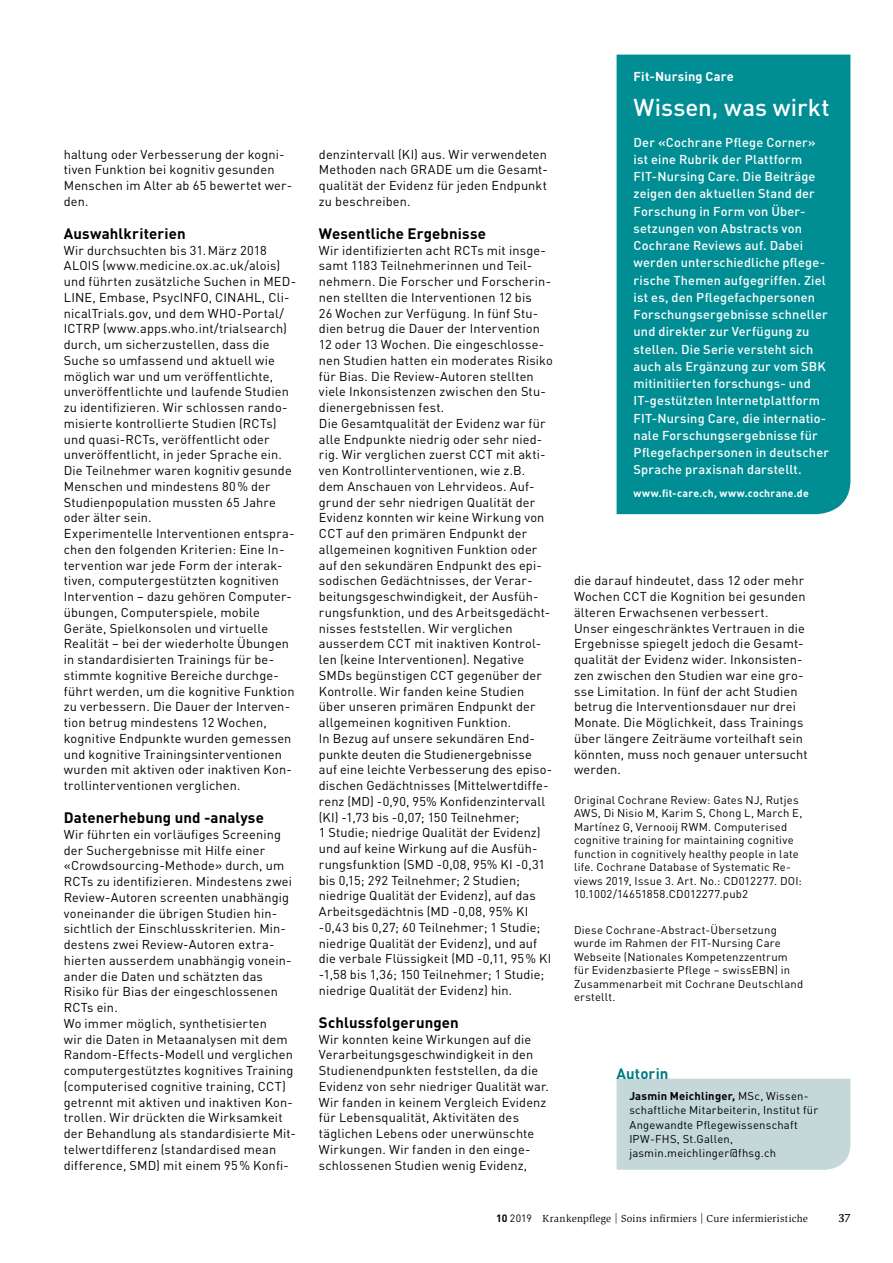
<style>
.page{position:relative;width:893px;height:1263px;background:#fff}
.page>*{position:absolute;margin:0;border:0;box-sizing:border-box;transform-origin:0 0}
.t1{font:500 24px "DIN Pro";letter-spacing:.01em;color:#fff}
.t2{font:700 15px "DIN Pro";letter-spacing:.01em;color:#000}
.t3{font:700 15px "DIN Pro";letter-spacing:.005em;color:#007b81}
.t4{font:12.75px/15.8px "DIN Pro";letter-spacing:.01em;color:#000}
.t5{font:500 12.75px/17.2px "DIN Pro";letter-spacing:.015em;color:#fff}
.t6{font:700 12.75px "DIN Pro";letter-spacing:.015em;color:#fff}
.t7{font:700 12px "Esta Pro";color:#000}
.t8{font:11.25px/13.5px "DIN Pro";letter-spacing:.02em;color:#000}
.t9{font:10.5px "Slimbach Std";letter-spacing:.025em;color:#000}
.t10{font:700 10.5px "DIN Pro";letter-spacing:.025em;color:#fff}
.s1{font-weight:700}
.s2{font-family:"DIN Pro";font-weight:700}
.s3{font-family:"DIN Pro"}
</style>
<div class="page">
<div style="left:617px;top:1078px;width:233px;height:92px;background:#c5d8d9"></div>
<div style="left:617px;top:55px;width:233px;height:459px;background:#008e94"></div>
<p class="t4" style="left:64px;top:146px;width:230px">haltung oder Verbesserung der kogni&shy;tiven Funktion bei kognitiv gesunden<br>Menschen im Alter ab 65 bewertet wer&shy;den.</p>
<p class="t2" style="left:64px;top:223px;width:123px">Auswahlkriterien</p>
<p class="t4" style="left:64px;top:242px;width:234px">Wir durchsuchten bis 31.März 2018<br>ALOIS (www.medicine.ox.ac.uk/alois) und führten zusätzliche Suchen in MED-LINE, Embase, PsycINFO, CINAHL, Cli&shy;nicalTrials.gov, und dem WHO-Portal/ ICTRP (www.apps.who.int/trialsearch) durch, um sicherzustellen, dass die Suche so umfassend und aktuell wie möglich war und um veröffentlichte, unveröffentlichte und laufende Studien zu identifizieren. Wir schlossen rando&shy;misierte kontrollierte Studien (RCTs) und quasi-RCTs, veröffentlicht oder unveröffentlicht, in jeder Sprache ein.<br>Die Teilnehmer waren kognitiv gesunde Menschen und mindestens 80% der Studienpopulation mussten 65 Jahre oder älter sein.<br>Experimentelle Interventionen entspra&shy;chen den folgenden Kriterien: Eine In&shy;tervention war jede Form der interak&shy;tiven, computergestützten kognitiven Intervention – dazu gehören Computer&shy;übungen, Computerspiele, mobile Geräte, Spielkonsolen und virtuelle Realität – bei der wiederholte Übungen in standardisierten Trainings für be&shy;stimmte kognitive Bereiche durchge&shy;führt werden, um die kognitive Funktion zu verbessern. Die Dauer der Interven&shy;tion betrug mindestens 12 Wochen, kognitive Endpunkte wurden gemessen und kognitive Trainingsinterventionen wurden mit aktiven oder inaktiven Kon&shy;trollinterventionen verglichen.</p>
<p class="t2" style="left:64px;top:807px;width:202px">Datenerhebung und -analyse</p>
<p class="t4" style="left:64px;top:826px;width:234px">Wir führten ein vorläufiges Screening der Suchergebnisse mit Hilfe einer «Crowdsourcing-Methode» durch, um RCTs zu identifizieren. Mindestens zwei Review-Autoren screenten unabhängig voneinander die übrigen Studien hin&shy;sichtlich der Einschlusskriterien. Min&shy;destens zwei Review-Autoren extra&shy;hierten ausserdem unabhängig vonein&shy;ander die Daten und schätzten das Risiko für Bias der eingeschlossenen RCTs ein.<br>Wo immer möglich, synthetisierten<br>wir die Daten in Metaanalysen mit dem Random-Effects-Modell und verglichen computergestütztes kognitives Training (computerised cognitive training, CCT) getrennt mit aktiven und inaktiven Kon&shy;trollen. Wir drückten die Wirksamkeit der Behandlung als standardisierte Mit&shy;telwertdifferenz (standardised mean difference, SMD) mit einem 95% Konfi-</p>
<p class="t4" style="left:319px;top:146px;width:230px;text-align:justify">denzintervall (KI) aus. Wir verwendeten Methoden nach GRADE um die Gesamt&shy;qualität der Evidenz für jeden Endpunkt zu beschreiben.</p>
<p class="t2" style="left:319px;top:223px;width:169px">Wesentliche Ergebnisse</p>
<p class="t4" style="left:319px;top:242px;width:235px">Wir identifizierten acht RCTs mit insge&shy;samt 1183 Teilnehmerinnen und Teil&shy;nehmern. Die Forscher und Forscherin&shy;nen stellten die Interventionen 12 bis<br>26 Wochen zur Verfügung. In fünf Stu&shy;dien betrug die Dauer der Intervention 12 oder 13 Wochen. Die eingeschlosse&shy;nen Studien hatten ein moderates Risiko für Bias. Die Review-Autoren stellten viele Inkonsistenzen zwischen den Stu&shy;dienergebnissen fest.<br>Die Gesamtqualität der Evidenz war für alle Endpunkte niedrig oder sehr nied&shy;rig. Wir verglichen zuerst CCT mit akti&shy;ven Kontrollinterventionen, wie z.B. dem Anschauen von Lehrvideos. Auf&shy;grund der sehr niedrigen Qualität der Evidenz konnten wir keine Wirkung von CCT auf den primären Endpunkt der allgemeinen kognitiven Funktion oder auf den sekundären Endpunkt des epi&shy;sodischen Gedächtnisses, der Verar&shy;beitungsgeschwindigkeit, der Ausfüh&shy;rungsfunktion, und des Arbeitsgedächt&shy;nisses feststellen. Wir verglichen ausserdem CCT mit inaktiven Kontrol&shy;len (keine Interventionen). Negative SMDs begünstigen CCT gegenüber der Kontrolle. Wir fanden keine Studien über unseren primären Endpunkt der allgemeinen kognitiven Funktion.<br>In Bezug auf unsere sekundären End&shy;punkte deuten die Studienergebnisse auf eine leichte Verbesserung des episo&shy;dischen Gedächtnisses (Mittelwertdiffe&shy;renz (MD) -0,90, 95% Konfidenzintervall (KI) -1,73 bis -0,07; 150 Teilnehmer;<br>1 Studie; niedrige Qualität der Evidenz) und auf keine Wirkung auf die Ausfüh&shy;rungsfunktion (SMD -0,08, 95% KI -0,31 bis 0,15; 292 Teilnehmer; 2 Studien; niedrige Qualität der Evidenz), auf das Arbeitsgedächtnis (MD -0,08, 95% KI -0,43 bis 0,27; 60 Teilnehmer; 1 Studie; niedrige Qualität der Evidenz), und auf die verbale Flüssigkeit (MD -0,11, 95% KI -1,58 bis 1,36; 150 Teilnehmer; 1 Studie; niedrige Qualität der Evidenz) hin.</p>
<p class="t2" style="left:319px;top:1012px;width:141px">Schlussfolgerungen</p>
<p class="t4" style="left:319px;top:1031px;width:232px">Wir konnten keine Wirkungen auf die Verarbeitungsgeschwindigkeit in den Studienendpunkten feststellen, da die Evidenz von sehr niedriger Qualität war.<br>Wir fanden in keinem Vergleich Evidenz für Lebensqualität, Aktivitäten des täglichen Lebens oder unerwünschte Wirkungen. Wir fanden in den einge&shy;schlossenen Studien wenig Evidenz,</p>
<p class="t6" style="left:634px;top:68px;width:102px">Fit-Nursing Care</p>
<h1 class="t1" style="left:634px;top:91px;width:198px">Wissen, was wirkt</h1>
<p class="t5" style="left:634px;top:133px;width:197px">Der «Cochrane Pflege Corner» ist eine Rubrik der Plattform<br>FIT-Nursing Care. Die Beiträge zeigen den aktuellen Stand der<br>Forschung in Form von Über&shy;setzungen von Abstracts von<br>Cochrane Reviews auf. Dabei werden unterschiedliche pflege&shy;rische Themen aufgegriffen. Ziel ist es, den Pflegefachpersonen<br>Forschungsergebnisse schneller und direkter zur Verfügung zu stellen. Die Serie versteht sich auch als Ergänzung zur vom SBK mitinitiierten forschungs- und<br>IT-gestützten Internetplattform<br>FIT-Nursing Care, die internatio&shy;nale Forschungsergebnisse für<br>Pflegefachpersonen in deutscher<br>Sprache praxisnah darstellt.</p>
<p class="t10" style="left:634px;top:486px;width:177px">www.fit-care.ch, www.cochrane.de</p>
<p class="t4" style="left:574px;top:572px;width:235px">die darauf hindeutet, dass 12 oder mehr Wochen CCT die Kognition bei gesunden älteren Erwachsenen verbessert.<br>Unser eingeschränktes Vertrauen in die Ergebnisse spiegelt jedoch die Gesamt&shy;qualität der Evidenz wider. Inkonsisten&shy;zen zwischen den Studien war eine gro&shy;sse Limitation. In fünf der acht Studien betrug die Interventionsdauer nur drei Monate. Die Möglichkeit, dass Trainings über längere Zeiträume vorteilhaft sein könnten, muss noch genauer untersucht werden.</p>
<p class="t8" style="left:574px;top:792px;width:230px">Original Cochrane Review: Gates NJ, Rutjes AWS, Di Nisio M, Karim S, Chong L, March E, Martínez G, Vernooij RWM. Computerised cognitive training for maintaining cognitive function in cognitively healthy people in late life. Cochrane Database of Systematic Re&shy;views 2019, Issue 3. Art. No.: CD012277. DOI:<br>10.1002/14651858.CD012277.pub2</p>
<p class="t8" style="left:574px;top:922px;width:231px">Diese Cochrane-Abstract-Übersetzung wurde im Rahmen der FIT-Nursing Care Webseite (Nationales Kompetenzzentrum für Evidenzbasierte Pflege – swissEBN) in Zusammenarbeit mit Cochrane Deutschland erstellt.</p>
<p class="t3" style="left:617px;top:1063px;width:53px">Autorin</p>
<p class="t8" style="left:629px;top:1088px;width:190px;line-height:14.2px"><span class="s1">Jasmin Meichlinger,</span> MSc, Wissen&shy;schaftliche Mitarbeiterin, Institut für<br>Angewandte Pflegewissenschaft<br>IPW-FHS, St.Gallen, jasmin.meichlinger@fhsg.ch</p>
<p class="t9" style="left:496px;top:1212px;width:313px"><span class="s2">10</span> <span class="s3">2019</span> Krankenpflege | Soins infirmiers | Cure infermieristiche</p>
<p class="t7" style="left:838px;top:1209px;width:13px">37</p>
</div>
